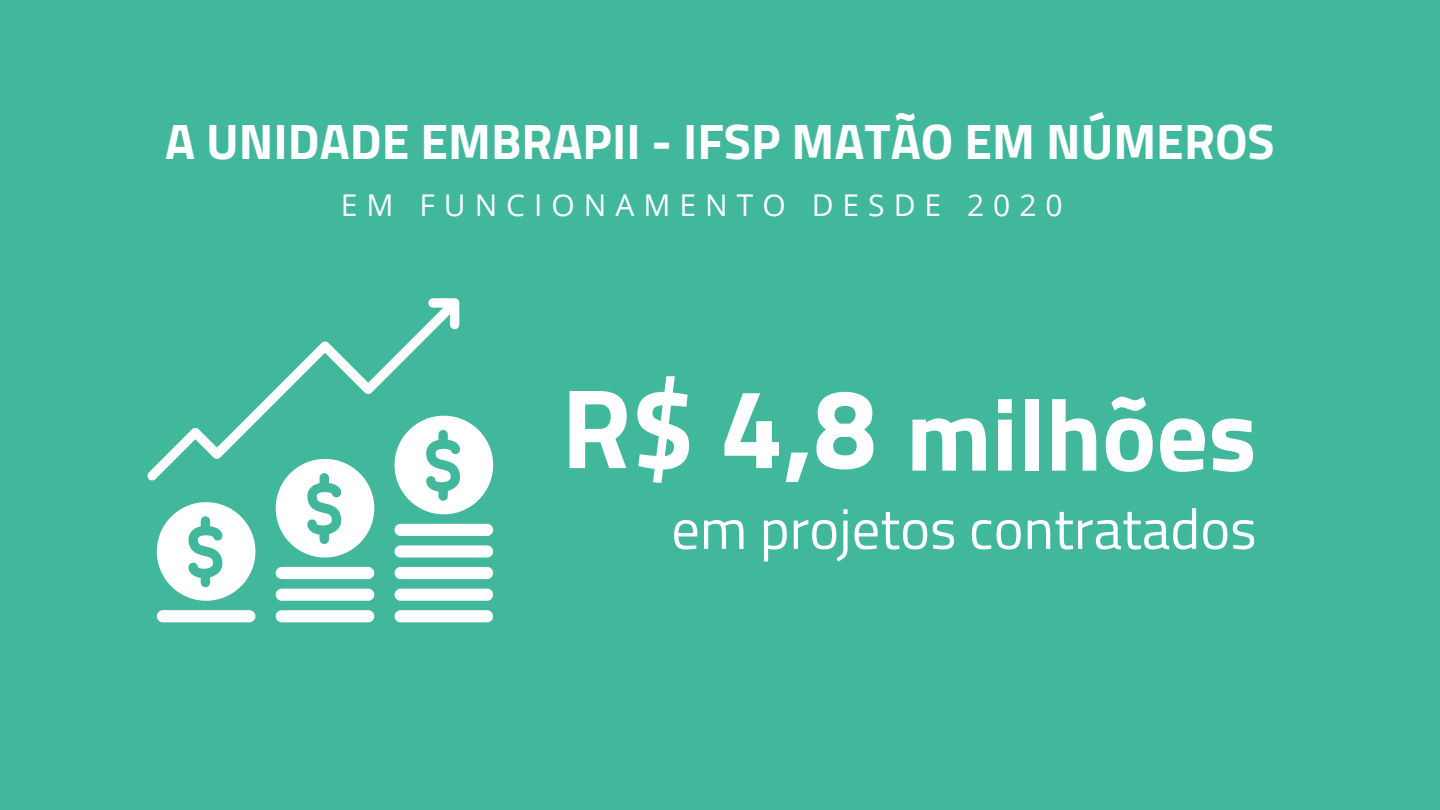
<style>
.page{position:relative;width:1440px;height:810px;background:#41b79c}
.page>*{position:absolute;margin:0;border:0;box-sizing:border-box;transform-origin:0 0}
.t1{font:700 113.4px "Titillium Web";color:#fff}
.t2{font:700 102.1px "Titillium Web";color:#fff}
.t3{font:56.7px "Titillium Web";color:#fff}
.t4{font:700 50px "Titillium Web";color:#fff}
.t5{font:30px "Open Sans";letter-spacing:.3em;color:#fff}
</style>
<div class="page">
<svg style="left:395px;top:418px;width:98px;height:204px"></svg>
<svg style="left:157px;top:502px;width:98px;height:120px"></svg>
<svg style="left:276px;top:481px;width:98px;height:141px"></svg>
<svg style="left:147px;top:298px;width:312px;height:183px"></svg>
<h4 class="t4" style="left:165px;top:102px;width:1111px">A UNIDADE EMBRAPII - IFSP MATÃO EM NÚMEROS</h4>
<p class="t5" style="left:341px;top:184px;width:723px">EM FUNCIONAMENTO DESDE 2020</p>
<p class="t1" style="left:561px;top:340px;width:317px">R$ 4,8</p>
<h1 class="t2" style="left:906px;top:355px;width:352px">milhões</h1>
<h2 class="t3" style="left:671px;top:485px;width:587px">em projetos contratados</h2>
</div>
